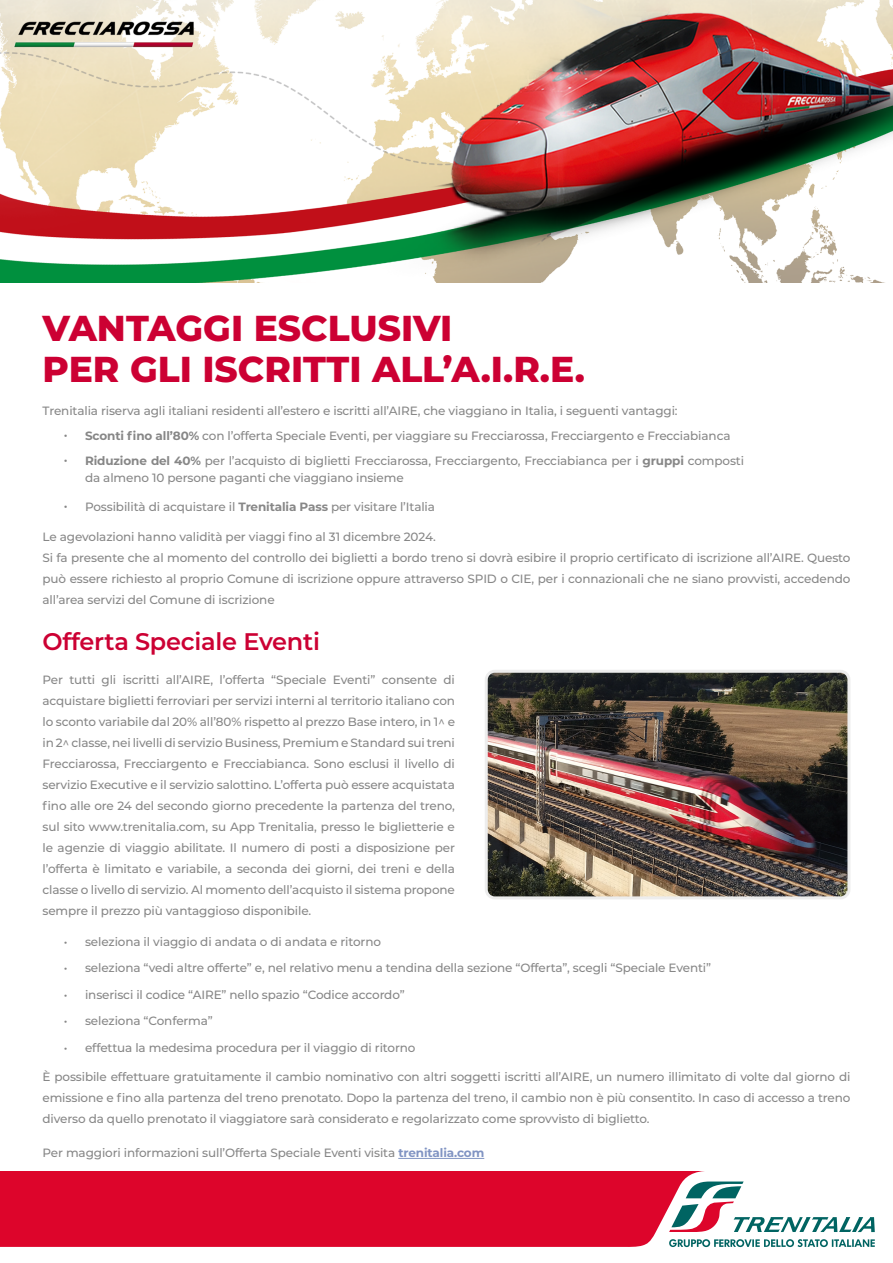
<style>
.page{position:relative;width:893px;height:1263px;background:#fff}
.page>*{position:absolute;margin:0;border:0;box-sizing:border-box;transform-origin:0 0}
.t1{font:800 36px/40.5px "Montserrat";color:#c03}
.t2{font:600 24px "Montserrat";letter-spacing:-.01em;color:#c03}
.t3{font:500 12px/21px "Montserrat";letter-spacing:-.01em;color:#878787}
.s1{font-weight:700}
.s2{font-weight:700;color:#8194c3}
</style>
<div class="page">
<img style="left:0;top:0;width:893px;height:283px">
<svg style="left:0;top:1171px;width:875px;height:77px;background:#df1a3c"></svg>
<svg style="left:669px;top:1239px;width:206px;height:8px"></svg>
<svg style="left:669px;top:1181px;width:206px;height:51px"></svg>
<hr style="left:398px;top:1158px;width:86px;height:1px;background:#8194c3">
<img style="left:489px;top:674px;width:357px;height:221px">
<div style="left:485px;top:670px;width:365px;height:229px;border:3px solid #ededed;border-radius:9px"></div>
<h1 class="t1" style="left:43px;top:306px;width:544px">VANTAGGI ESCLUSIVI<br>PER GLI ISCRITTI ALL’A.I.R.E.</h1>
<p class="t3" style="left:64px;top:398px;width:682px;line-height:25px;text-indent:-21px">Trenitalia riserva agli italiani residenti all’estero e iscritti all’AIRE, che viaggiano in Italia, i seguenti vantaggi:<br><span class="s1">· Sconti fino all’80%</span> con l’offerta Speciale Eventi, per viaggiare su Frecciarossa, Frecciargento e Frecciabianca<br><span class="s1">· Riduzione del 40%</span> per l’acquisto di biglietti Frecciarossa, Frecciargento, Frecciabianca per i <span class="s1">gruppi</span> composti</p>
<p class="t3" style="left:85px;top:467px;width:320px">da almeno 10 persone paganti che viaggiano insieme</p>
<p class="t3" style="left:64px;top:496px;width:373px"><span class="s1">·</span> Possibilità di acquistare il <span class="s1">Trenitalia Pass</span> per visitare l’Italia</p>
<p class="t3" style="left:43px;top:526px;width:809px">Le agevolazioni hanno validità per viaggi fino al 31 dicembre 2024.<br>Si fa presente che al momento del controllo dei biglietti a bordo treno si dovrà esibire il proprio certificato di iscrizione all’AIRE. Questo può essere richiesto al proprio Comune di iscrizione oppure attraverso SPID o CIE, per i connazionali che ne siano provvisti, accedendo all’area servizi del Comune di iscrizione</p>
<h2 class="t2" style="left:43px;top:625px;width:279px">Offerta Speciale Eventi</h2>
<p class="t3" style="left:43px;top:669px;width:414px;text-align:justify">Per tutti gli iscritti all’AIRE, l’offerta “Speciale Eventi” consente di acquistare biglietti ferroviari per servizi interni al territorio italiano con lo sconto variabile dal 20% all’80% rispetto al prezzo Base intero, in 1^ e in 2^ classe, nei livelli di servizio Business, Premium e Standard sui treni Frecciarossa, Frecciargento e Frecciabianca. Sono esclusi il livello di servizio Executive e il servizio salottino. L’offerta può essere acquistata fino alle ore 24 del secondo giorno precedente la partenza del treno, sul sito www.trenitalia.com, su App Trenitalia, presso le biglietterie e le agenzie di viaggio abilitate. Il numero di posti a disposizione per l’offerta è limitato e variabile, a seconda dei giorni, dei treni e della classe o livello di servizio. Al momento dell’acquisto il sistema propone sempre il prezzo più vantaggioso disponibile.</p>
<p class="t3" style="left:64px;top:931px;width:319px">• seleziona il viaggio di andata o di andata e ritorno</p>
<p class="t3" style="left:64px;top:957px;width:649px">• seleziona “vedi altre offerte” e, nel relativo menu a tendina della sezione “Offerta”, scegli “Speciale Eventi”</p>
<p class="t3" style="left:64px;top:984px;width:343px">• inserisci il codice “AIRE” nello spazio “Codice accordo”</p>
<p class="t3" style="left:64px;top:1010px;width:151px">• seleziona “Conferma”</p>
<p class="t3" style="left:64px;top:1037px;width:353px">• effettua la medesima procedura per il viaggio di ritorno</p>
<p class="t3" style="left:43px;top:1066px;width:809px;text-align:justify">È possibile effettuare gratuitamente il cambio nominativo con altri soggetti iscritti all’AIRE, un numero illimitato di volte dal giorno di emissione e fino alla partenza del treno prenotato. Dopo la partenza del treno, il cambio non è più consentito. In caso di accesso a treno diverso da quello prenotato il viaggiatore sarà considerato e regolarizzato come sprovvisto di biglietto.</p>
<p class="t3" style="left:43px;top:1142px;width:443px">Per maggiori informazioni sull’Offerta Speciale Eventi visita <span class="s2">trenitalia.com</span></p>
</div>
